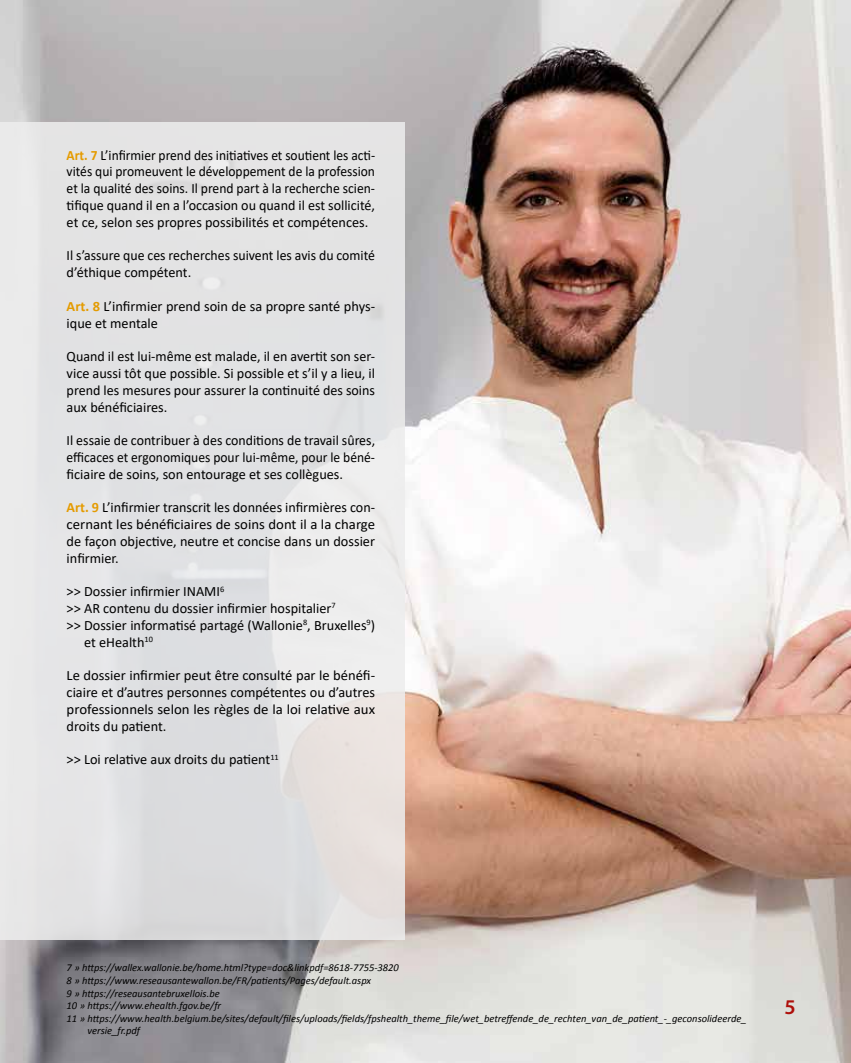
<style>
.page{position:relative;width:851px;height:1063px;background:#fff}
.page>*{position:absolute;margin:0;border:0;box-sizing:border-box;transform-origin:0 0}
.t1{font:600 21px "Myriad Pro";color:#ae0f0a}
.t2{font:14.25px/16.8px "Calibri";color:#000;text-align:justify}
.t3{font:14.25px/16.8px "Calibri";color:#000;text-align:justify;scale:.94 1}
.t4{font:italic 10.5px "Calibri";color:#000}
.s1{font-weight:700;color:#e49b00}
</style>
<div class="page">
<img style="left:0;top:0;width:850px;height:1063px">
<div style="left:0;top:123px;width:404px;height:817px;background:#e3e3e4"></div>
<p class="t3" style="left:67px;top:146px;width:329px"><span class="s1">Art. 7</span> L’infirmier prend des initiatives et soutient les acti&shy;vités qui promeuvent le développement de la profession et la qualité des soins. Il prend part à la recherche scien&shy;tifique quand il en a l’occasion ou quand il est sollicité, et ce, selon ses propres possibilités et compétences.</p>
<p class="t2" style="left:67px;top:247px;width:310px">Il s’assure que ces recherches suivent les avis du comité d’éthique compétent.</p>
<p class="t2" style="left:67px;top:297px;width:310px"><span class="s1">Art. 8</span> L’infirmier prend soin de sa propre santé phys&shy;ique et mentale</p>
<p class="t2" style="left:67px;top:348px;width:310px">Quand il est lui-même est malade, il en avertit son ser&shy;vice aussi tôt que possible. Si possible et s’il y a lieu, il prend les mesures pour assurer la continuité des soins aux bénéficiaires.</p>
<p class="t2" style="left:67px;top:432px;width:310px">Il essaie de contribuer à des conditions de travail sûres, efficaces et ergonomiques pour lui-même, pour le béné&shy;ficiaire de soins, son entourage et ses collègues.</p>
<p class="t2" style="left:67px;top:499px;width:310px"><span class="s1">Art. 9</span> L’infirmier transcrit les données infirmières con&shy;cernant les bénéficiaires de soins dont il a la charge de façon objective, neutre et concise dans un dossier infirmier.</p>
<p class="t2" style="left:67px;top:583px;width:159px">&gt;&gt; Dossier infirmier INAMI<sup>6</sup></p>
<p class="t2" style="left:67px;top:600px;width:270px">&gt;&gt; AR contenu du dossier infirmier hospitalier<sup>7</sup></p>
<p class="t2" style="left:67px;top:616px;width:310px">&gt;&gt; Dossier informatisé partagé (Wallonie<sup>8</sup>, Bruxelles<sup>9</sup>)</p>
<p class="t2" style="left:84px;top:633px;width:70px">et eHealth<sup>10</sup></p>
<p class="t2" style="left:67px;top:667px;width:310px">Le dossier infirmier peut être consulté par le bénéfi&shy;ciaire et d’autres personnes compétentes ou d’autres professionnels selon les règles de la loi relative aux droits du patient.</p>
<p class="t2" style="left:67px;top:751px;width:214px">&gt;&gt; Loi relative aux droits du patient<sup>11</sup></p>
<p class="t4" style="left:67px;top:961px;width:334px">7 » https://wallex.wallonie.be/home.html?type=doc&amp;linkpdf=8618-7755-3820</p>
<p class="t4" style="left:67px;top:973px;width:306px">8 » https://www.reseausantewallon.be/FR/patients/Pages/default.aspx</p>
<p class="t4" style="left:67px;top:986px;width:154px">9 » https://reseausantebruxellois.be</p>
<p class="t4" style="left:67px;top:999px;width:156px">10 » https://www.ehealth.fgov.be/fr</p>
<p class="t4" style="left:67px;top:1011px;width:681px">11 » https://www.health.belgium.be/sites/default/files/uploads/fields/fpshealth_theme_file/wet_betreffende_de_rechten_van_de_patient_-_geconsolideerde_</p>
<p class="t4" style="left:87px;top:1024px;width:54px">versie_fr.pdf</p>
<h1 class="t1" style="left:784px;top:993px;width:13px">5</h1>
</div>
